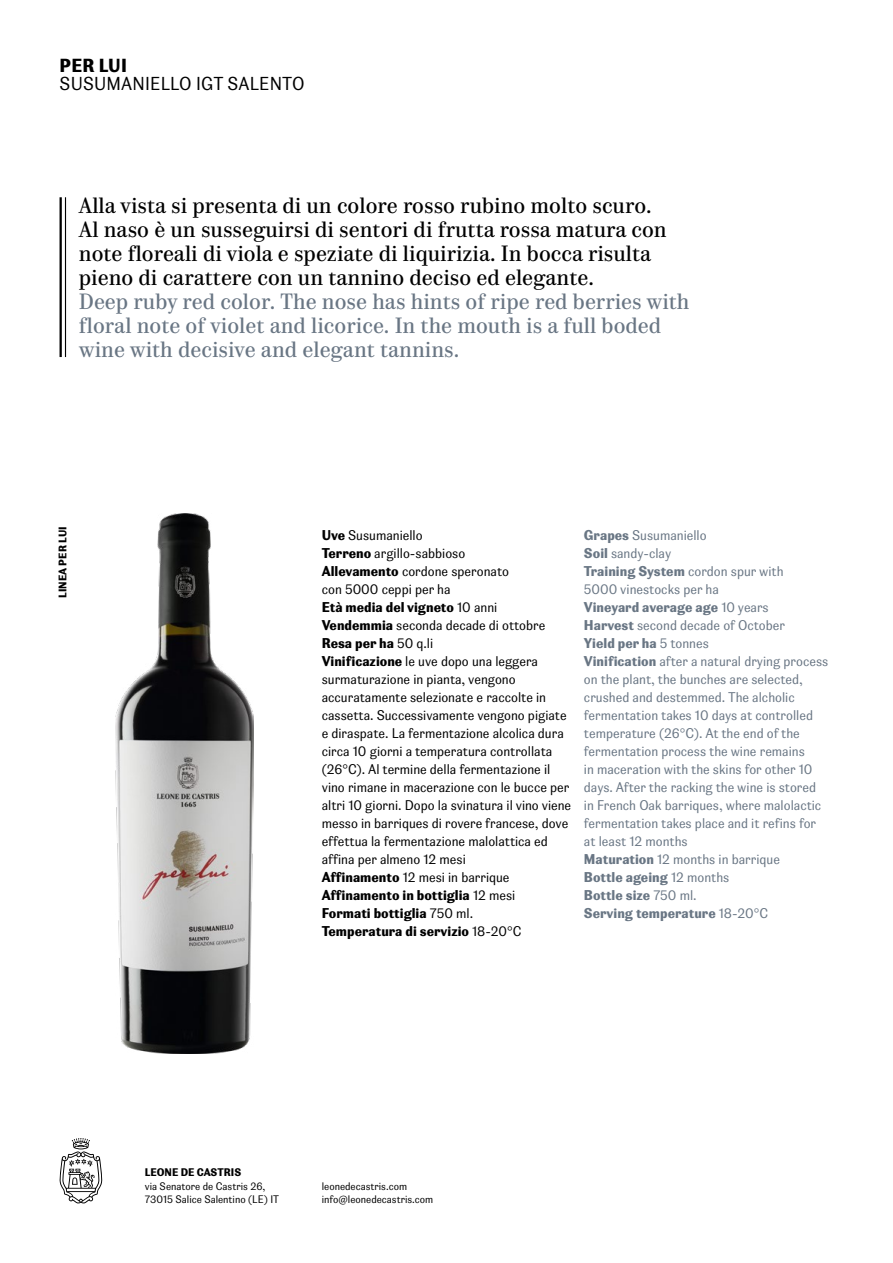
<style>
.page{position:relative;width:893px;height:1263px;background:#fff}
.page>*{position:absolute;margin:0;border:0;box-sizing:border-box;transform-origin:0 0}
.t1{font:21px/24px "Parmigiano Caption Std Reg";color:#000}
.t2{font:21px/24px "Parmigiano Caption Std Reg";color:#697684}
.t3{font:18px "Parmigiano Sans Std";letter-spacing:.01em;color:#000}
.t4{font:18px "Parmigiano Sans Std Bld";letter-spacing:.01em;color:#000}
.t5{font:13.5px/18px "Parmigiano Sans Std";color:#000}
.t6{font:13.5px/18px "Parmigiano Sans Std";color:#697684}
.t7{font:13.5px/18px "Parmigiano Sans Std Bld";color:#697684}
.t8{font:13.5px/18px "Parmigiano Sans Std Bld";color:#000}
.t9{font:10.5px/13.5px "Parmigiano Sans Std";color:#000}
.t10{font:10.5px "Parmigiano Sans Std Bld";color:#000}
.s1{font-family:"Parmigiano Sans Std Bld"}
.s2{font-family:"Parmigiano Sans Std"}
</style>
<div class="page">
<svg style="left:59px;top:1138px;width:44px;height:65px"></svg>
<img style="left:115px;top:513px;width:138px;height:541px">
<hr style="left:65px;top:197px;width:1px;height:160px;background:#000">
<hr style="left:60px;top:197px;width:2px;height:160px;background:#000">
<h2 class="t4" style="left:60px;top:54px;width:69px">PER LUI</h2>
<h2 class="t3" style="left:60px;top:73px;width:247px">SUSUMANIELLO IGT SALENTO</h2>
<p class="t1" style="left:79px;top:194px;width:589px">Alla vista si presenta di un colore rosso rubino molto scuro.<br>Al naso è un susseguirsi di sentori di frutta rossa matura con note floreali di viola e speziate di liquirizia. In bocca risulta pieno di carattere con un tannino deciso ed elegante.</p>
<h1 class="t2" style="left:79px;top:290px;width:612px">Deep ruby red color. The nose has hints of ripe red berries with floral note of violet and licorice. In the mouth is a full boded wine with decisive and elegant tannins.</h1>
<p class="t10" style="left:56px;top:598px;width:73px;rotate:-90deg">LINEA PER LUI</p>
<p class="t6" style="left:584px;top:526px;width:124px"><span class="s1">Grapes</span> Susumaniello<br><span class="s1">Soil</span> sandy-clay</p>
<p class="t5" style="left:322px;top:526px;width:189px"><span class="s1">Uve</span> Susumaniello<br><span class="s1">Terreno</span> argillo-sabbioso<br><span class="s1">Allevamento</span> cordone speronato con 5000 ceppi per ha</p>
<p class="t8" style="left:322px;top:598px;width:177px">Età media del vigneto <span class="s2">10 anni</span></p>
<p class="t5" style="left:322px;top:616px;width:225px"><span class="s1">Vendemmia</span> seconda decade di ottobre</p>
<p class="t8" style="left:322px;top:634px;width:113px">Resa per ha <span class="s2">50 q.li</span></p>
<p class="t5" style="left:322px;top:652px;width:251px"><span class="s1">Vinificazione</span> le uve dopo una leggera surmaturazione in pianta, vengono accuratamente selezionate e raccolte in cassetta. Successivamente vengono pigiate e diraspate. La fermentazione alcolica dura circa 10 giorni a temperatura controllata (26°C). Al termine della fermentazione il vino rimane in macerazione con le bucce per altri 10 giorni. Dopo la svinatura il vino viene messo in barriques di rovere francese, dove effettua la fermentazione malolattica ed affina per almeno 12 mesi<br><span class="s1">Affinamento</span> 12 mesi in barrique</p>
<p class="t8" style="left:322px;top:886px;width:201px">Affinamento in bottiglia <span class="s2">12 mesi<br></span>Formati bottiglia <span class="s2">750 ml.<br></span>Temperatura di servizio <span class="s2">18-20°C</span></p>
<p class="t7" style="left:584px;top:562px;width:201px">Training System <span class="s2">cordon spur with</span></p>
<p class="t6" style="left:584px;top:580px;width:136px">5000 vinestocks per ha</p>
<p class="t7" style="left:584px;top:598px;width:186px">Vineyard average age <span class="s2">10 years</span></p>
<p class="t6" style="left:584px;top:616px;width:202px"><span class="s1">Harvest</span> second decade of October</p>
<p class="t7" style="left:584px;top:634px;width:126px">Yield per ha <span class="s2">5 tonnes</span></p>
<p class="t6" style="left:584px;top:652px;width:246px"><span class="s1">Vinification</span> after a natural drying process on the plant, the bunches are selected, crushed and destemmed. The alcholic fermentation takes 10 days at controlled temperature (26°C). At the end of the fermentation process the wine remains<br>in maceration with the skins for other 10 days. After the racking the wine is stored in French Oak barriques, where malolactic fermentation takes place and it refins for at least 12 months<br><span class="s1">Maturation</span> 12 months in barrique</p>
<p class="t7" style="left:584px;top:868px;width:186px">Bottle ageing <span class="s2">12 months<br></span>Bottle size <span class="s2">750 ml.<br></span>Serving temperature <span class="s2">18-20°C</span></p>
<p class="t10" style="left:145px;top:1166px;width:98px">LEONE DE CASTRIS</p>
<p class="t9" style="left:145px;top:1179px;width:136px">via Senatore de Castris 26,<br>73015 Salice Salentino (LE) IT</p>
<p class="t9" style="left:322px;top:1179px;width:113px">leonedecastris.com info@leonedecastris.com</p>
</div>
